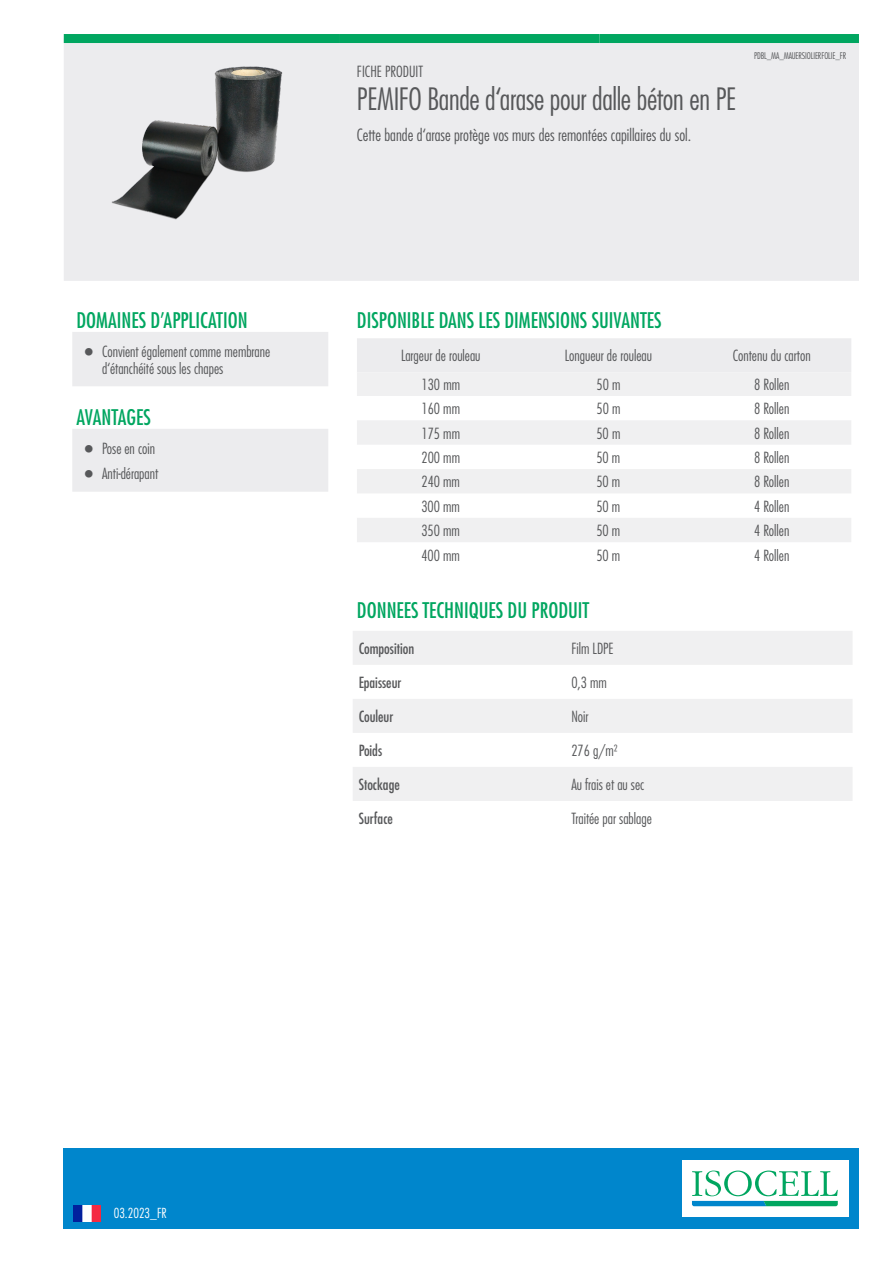
<style>
.page{position:relative;width:893px;height:1263px;background:#fff}
.page>*{position:absolute;margin:0;border:0;box-sizing:border-box;transform-origin:0 0}
.t1{font:300 condensed 30px "Futura LT Pro";letter-spacing:-.015em;color:#57585a}
.t2{font:500 condensed 21px "Futura LT Pro";color:#00a660}
.t3{font:300 condensed 16.5px "Futura LT Pro";color:#57585a}
.t4{font:300 condensed 15px/16.5px "Futura LT Pro";color:#57585a}
.t5{font:500 condensed 15px "Futura LT Pro";color:#57585a}
.t6{font:300 condensed 13.5px "Futura LT Pro";color:#fff}
.t7{font:300 condensed 9px "Futura LT Pro";letter-spacing:-.01em;color:#57585a}
</style>
<div class="page">
<div style="left:64px;top:1148px;width:795px;height:81px;background:#0086cc"></div>
<div style="left:682px;top:1160px;width:166px;height:57px;background:#fff"></div>
<svg style="left:692px;top:1170px;width:146px;height:36px"></svg>
<img style="left:74px;top:1205px;width:27px;height:16px">
<div style="left:64px;top:43px;width:795px;height:238px;background:#ececee"></div>
<div style="left:64px;top:34px;width:276px;height:9px;background:#00a660"></div>
<div style="left:340px;top:34px;width:259px;height:9px;background:#00a660"></div>
<div style="left:599px;top:34px;width:260px;height:9px;background:#00a660"></div>
<div style="left:357px;top:338px;width:494px;height:34px;background:#ececee"></div>
<svg style="left:357px;top:372px;width:494px;height:170px;fill:#f0f0f1"></svg>
<svg style="left:353px;top:631px;width:499px;height:170px;fill:#f0f0f1"></svg>
<img style="left:64px;top:47px;width:281px;height:196px">
<svg style="left:72px;top:332px;width:256px;height:160px"></svg>
<h2 class="t2" style="left:77px;top:305px;width:173px">DOMAINES D’APPLICATION</h2>
<p class="t4" style="left:102px;top:343px;width:170px">Convient également comme membrane d‘étanchéité sous les chapes</p>
<h2 class="t2" style="left:77px;top:402px;width:76px">AVANTAGES</h2>
<p class="t4" style="left:102px;top:436px;width:58px;line-height:25px">Pose en coin<br>Anti-dérapant</p>
<p class="t4" style="left:357px;top:63px;width:68px">FICHE PRODUIT</p>
<h1 class="t1" style="left:357px;top:80px;width:381px">PEMIFO Bande d‘arase pour dalle béton en PE</h1>
<p class="t3" style="left:357px;top:124px;width:336px">Cette bande d‘arase protège vos murs des remontées capillaires du sol.</p>
<p class="t7" style="left:754px;top:50px;width:94px">PDBL_MA_MAUERSIOLIERFOLIE_FR</p>
<h2 class="t2" style="left:357px;top:305px;width:306px">DISPONIBLE DANS LES DIMENSIONS SUIVANTES</h2>
<p class="t4" style="left:401px;top:348px;width:81px">Largeur de rouleau</p>
<p class="t4" style="left:565px;top:348px;width:89px">Longueur de rouleau</p>
<p class="t4" style="left:733px;top:348px;width:79px">Contenu du carton</p>
<p class="t4" style="left:421px;top:376px;width:40px">130 mm</p>
<p class="t4" style="left:596px;top:376px;width:25px">50 m</p>
<p class="t4" style="left:754px;top:376px;width:37px">8 Rollen</p>
<p class="t4" style="left:421px;top:400px;width:40px">160 mm</p>
<p class="t4" style="left:596px;top:400px;width:25px">50 m</p>
<p class="t4" style="left:754px;top:400px;width:37px">8 Rollen</p>
<p class="t4" style="left:421px;top:425px;width:40px">175 mm</p>
<p class="t4" style="left:596px;top:425px;width:25px">50 m</p>
<p class="t4" style="left:754px;top:425px;width:37px">8 Rollen</p>
<p class="t4" style="left:421px;top:449px;width:40px">200 mm</p>
<p class="t4" style="left:596px;top:449px;width:25px">50 m</p>
<p class="t4" style="left:754px;top:449px;width:37px">8 Rollen</p>
<p class="t4" style="left:421px;top:474px;width:40px">240 mm</p>
<p class="t4" style="left:596px;top:474px;width:25px">50 m</p>
<p class="t4" style="left:754px;top:474px;width:37px">8 Rollen</p>
<p class="t4" style="left:421px;top:498px;width:40px">300 mm</p>
<p class="t4" style="left:596px;top:498px;width:25px">50 m</p>
<p class="t4" style="left:754px;top:498px;width:37px">4 Rollen</p>
<p class="t4" style="left:421px;top:522px;width:40px">350 mm</p>
<p class="t4" style="left:596px;top:522px;width:25px">50 m</p>
<p class="t4" style="left:754px;top:522px;width:37px">4 Rollen</p>
<p class="t4" style="left:421px;top:547px;width:40px">400 mm</p>
<p class="t4" style="left:596px;top:547px;width:25px">50 m</p>
<p class="t4" style="left:754px;top:547px;width:37px">4 Rollen</p>
<h2 class="t2" style="left:357px;top:596px;width:234px">DONNEES TECHNIQUES DU PRODUIT</h2>
<p class="t5" style="left:359px;top:638px;width:57px">Composition</p>
<p class="t4" style="left:571px;top:640px;width:44px">Film LDPE</p>
<p class="t5" style="left:359px;top:672px;width:44px">Epaisseur</p>
<p class="t4" style="left:571px;top:674px;width:37px">0,3 mm</p>
<p class="t5" style="left:359px;top:706px;width:36px">Couleur</p>
<p class="t4" style="left:571px;top:708px;width:19px">Noir</p>
<p class="t5" style="left:359px;top:740px;width:25px">Poids</p>
<p class="t4" style="left:571px;top:742px;width:48px">276 g/m²</p>
<p class="t5" style="left:359px;top:774px;width:43px">Stockage</p>
<p class="t4" style="left:571px;top:776px;width:75px">Au frais et au sec</p>
<p class="t5" style="left:359px;top:808px;width:36px">Surface</p>
<p class="t4" style="left:571px;top:810px;width:82px">Traitée par sablage</p>
<p class="t6" style="left:114px;top:1204px;width:55px">03.2023_FR</p>
</div>
